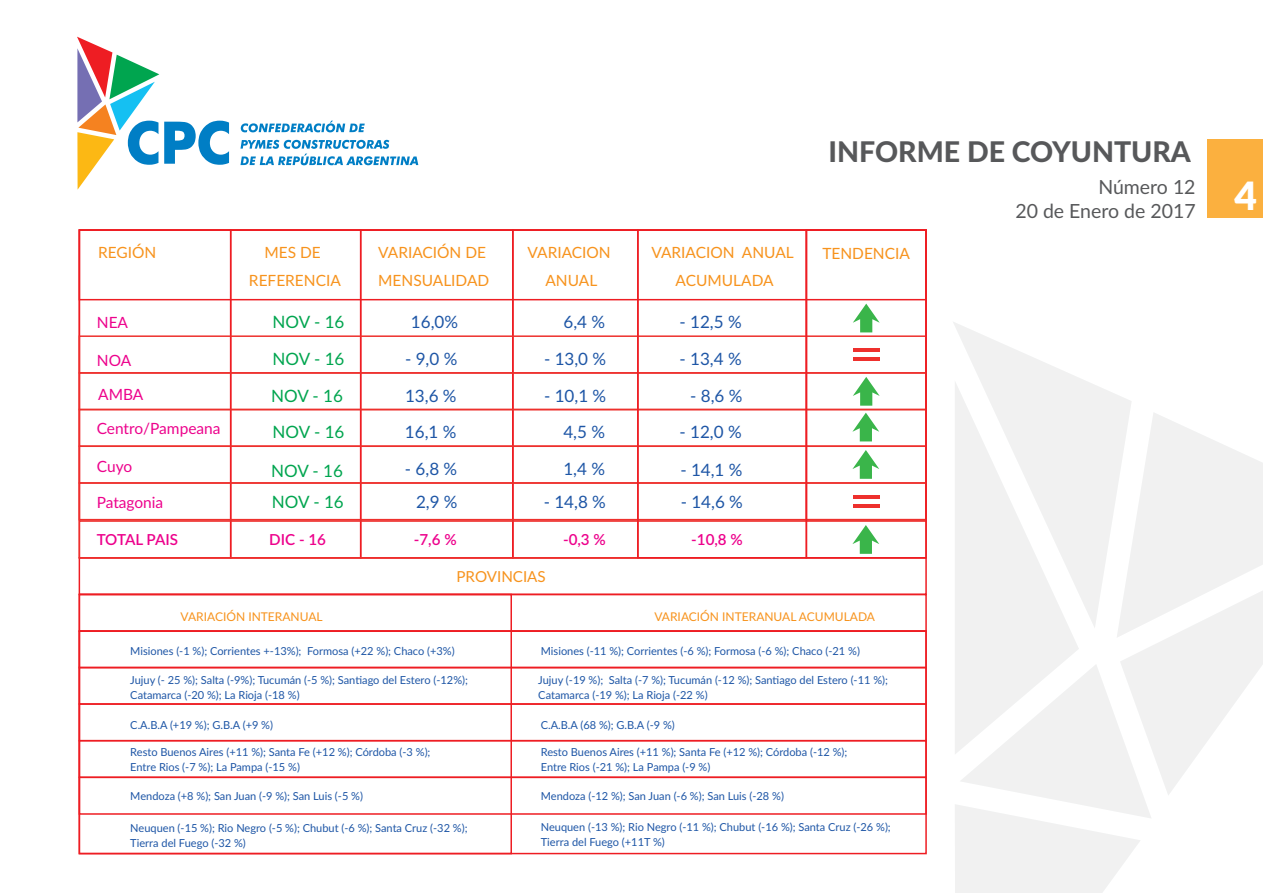
<style>
.page{position:relative;width:1263px;height:893px;background:#fff}
.page>*{position:absolute;margin:0;border:0;box-sizing:border-box;transform-origin:0 0}
.t1{font:800 28.5px "Lato";color:#57585a}
.t2{font:19.5px/23.4px "Lato";color:#57585a}
.t3{font:16.95px/36.3px "Lato";color:#1e56a6;text-align:justify}
.t4{font:16.95px/36.5px "Lato";color:#00a54f;text-align:justify}
.t5{font:15.45px/27.9px "Lato";color:#f7931d;text-align:center}
.t6{font:15.45px/33.5px "Lato";color:#ed028c}
.t7{font:600 15.15px "Lato";color:#ed028c}
.t8{font:15.15px "Lato";color:#f7931d}
.t9{font:600 15.15px "Lato";letter-spacing:-.03em;color:#ed028c}
.t10{font:12px "Lato";color:#f7931d}
.t11{font:11.1px/15.1px "Lato";color:#1e56a6}
</style>
<div class="page">
<svg style="left:953px;top:322px;width:178px;height:90px"></svg>
<svg style="left:955px;top:380px;width:124px;height:32px;fill:#f1f1f1"></svg>
<svg style="left:955px;top:412px;width:308px;height:481px"></svg>
<div style="left:1208px;top:139px;width:55px;height:79px;background:#fbb03f"></div>
<svg style="left:240px;top:121px;width:178px;height:44px"></svg>
<svg style="left:77px;top:37px;width:152px;height:153px"></svg>
<div style="left:79px;top:557px;width:848px;height:38px;border:2px solid #ee1d23"></div>
<div style="left:79px;top:594px;width:848px;height:38px;border:2px solid #ee1d23"></div>
<div style="left:79px;top:667px;width:848px;height:38px;border:2px solid #ee1d23"></div>
<div style="left:79px;top:703px;width:848px;height:38px;border:2px solid #ee1d23"></div>
<div style="left:79px;top:740px;width:848px;height:38px;border:2px solid #ee1d23"></div>
<div style="left:79px;top:777px;width:848px;height:38px;border:2px solid #ee1d23"></div>
<div style="left:79px;top:630px;width:848px;height:224px;border:2px solid #ee1d23"></div>
<div style="left:79px;top:594px;width:433px;height:260px;border:2px solid #ee1d23"></div>
<svg style="left:852px;top:413px;width:27px;height:28px"></svg>
<svg style="left:853px;top:377px;width:27px;height:29px"></svg>
<svg style="left:853px;top:304px;width:27px;height:28px"></svg>
<svg style="left:852px;top:450px;width:27px;height:29px"></svg>
<svg style="left:852px;top:525px;width:27px;height:29px"></svg>
<div style="left:79px;top:229px;width:848px;height:71px;border:2px solid #ee1d23"></div>
<div style="left:79px;top:229px;width:152px;height:329px;border:2px solid #ee1d23"></div>
<div style="left:230px;top:229px;width:131px;height:329px;border:2px solid #ee1d23"></div>
<div style="left:360px;top:229px;width:154px;height:329px;border:2px solid #ee1d23"></div>
<div style="left:512px;top:229px;width:127px;height:329px;border:2px solid #ee1d23"></div>
<div style="left:79px;top:335px;width:848px;height:39px;border:2px solid #ee302d"></div>
<div style="left:79px;top:372px;width:848px;height:38px;border:2px solid #ee302d"></div>
<div style="left:79px;top:409px;width:848px;height:38px;border:2px solid #ee302d"></div>
<div style="left:79px;top:445px;width:848px;height:39px;border:2px solid #ee302d"></div>
<div style="left:79px;top:482px;width:848px;height:38px;border:2px solid #ee302d"></div>
<div style="left:79px;top:520px;width:848px;height:38px;border:2px solid #ee302d"></div>
<div style="left:637px;top:229px;width:170px;height:329px;border:2px solid #ee1d23"></div>
<div style="left:806px;top:229px;width:121px;height:329px;border:2px solid #ee1d23"></div>
<hr style="left:853px;top:348px;width:26px;height:4px;background:#ee302d">
<hr style="left:853px;top:357px;width:26px;height:4px;background:#ee302d">
<hr style="left:853px;top:495px;width:26px;height:4px;background:#ee302d">
<hr style="left:853px;top:504px;width:26px;height:4px;background:#ee302d">
<h1 class="t1" style="left:828px;top:130px;width:364px">INFORME DE COYUNTURA</h1>
<h2 class="t2" style="left:1015px;top:175px;width:243px;text-indent:83px">Número 12<br>20 de Enero de 2017 <sup>4</sup></h2>
<h3 class="t5" style="left:98px;top:238px;width:60px">REGIÓN</h3>
<h3 class="t5" style="left:249px;top:238px;width:93px">MES DE<br>REFERENCIA</h3>
<h3 class="t5" style="left:378px;top:238px;width:113px;text-align:left">VARIACIÓN DE<br>MENSUALIDAD</h3>
<h3 class="t5" style="left:651px;top:238px;width:144px">VARIACION ANUAL<br>ACUMULADA</h3>
<h3 class="t5" style="left:527px;top:238px;width:85px">VARIACION<br>ANUAL</h3>
<h3 class="t5" style="left:822px;top:239px;width:89px">TENDENCIA</h3>
<h3 class="t6" style="left:97px;top:305px;width:33px">NEA</h3>
<h3 class="t6" style="left:97px;top:343px;width:48px">NOA<br>AMBA</h3>
<h3 class="t6" style="left:97px;top:411px;width:125px">Centro/Pampeana</h3>
<h3 class="t6" style="left:97px;top:449px;width:37px">Cuyo</h3>
<h3 class="t6" style="left:97px;top:485px;width:68px">Patagonia</h3>
<h3 class="t4" style="left:272px;top:303px;width:73px">NOV - 16</h3>
<h3 class="t4" style="left:271px;top:340px;width:75px">NOV - 16<br>NOV - 16<br>NOV - 16</h3>
<h3 class="t4" style="left:271px;top:455px;width:74px;line-height:30.6px">NOV - 16<br>NOV - 16</h3>
<h3 class="t3" style="left:411px;top:303px;width:49px">16,0%</h3>
<h3 class="t3" style="left:563px;top:303px;width:43px">6,4 %</h3>
<h3 class="t3" style="left:679px;top:303px;width:64px">- 12,5 %</h3>
<h3 class="t3" style="left:679px;top:340px;width:64px">- 13,4 %</h3>
<h3 class="t3" style="left:690px;top:377px;width:54px">- 8,6 %</h3>
<h3 class="t3" style="left:679px;top:413px;width:64px">- 12,0 %</h3>
<h3 class="t3" style="left:680px;top:451px;width:64px">- 14,1 %</h3>
<h3 class="t3" style="left:681px;top:483px;width:64px">- 14,6 %</h3>
<h3 class="t3" style="left:544px;top:340px;width:64px">- 13,0 %</h3>
<h3 class="t3" style="left:563px;top:377px;width:44px;text-indent:-19px">- 10,1 % 4,5 % 1,4 %</h3>
<h3 class="t3" style="left:544px;top:483px;width:64px">- 14,8 %</h3>
<h3 class="t3" style="left:405px;top:340px;width:54px">- 9,0 % 13,6 % 16,1 %</h3>
<h3 class="t3" style="left:405px;top:451px;width:54px;line-height:32.8px;text-align:right">- 6,8 %<br>2,9 %</h3>
<h3 class="t9" style="left:97px;top:529px;width:83px">TOTAL PAIS</h3>
<h3 class="t7" style="left:269px;top:529px;width:58px">DIC - 16</h3>
<h3 class="t7" style="left:414px;top:529px;width:44px">-7,6 %</h3>
<h3 class="t7" style="left:563px;top:529px;width:44px">-0,3 %</h3>
<h3 class="t7" style="left:691px;top:529px;width:53px">-10,8 %</h3>
<h3 class="t8" style="left:457px;top:566px;width:91px">PROVINCIAS</h3>
<p class="t10" style="left:181px;top:608px;width:144px">VARIACIÓN INTERANUAL</p>
<p class="t10" style="left:654px;top:608px;width:222px">VARIACIÓN INTERANUAL ACUMULADA</p>
<p class="t11" style="left:541px;top:643px;width:321px">Misiones (-11 %); Corrientes (-6 %); Formosa (-6 %); Chaco (-21 %)</p>
<p class="t11" style="left:538px;top:672px;width:351px">Jujuy (-19 %); Salta (-7 %); Tucumán (-12 %); Santiago del Estero (-11 %);<br>Catamarca (-19 %); La Rioja (-22 %)</p>
<p class="t11" style="left:130px;top:643px;width:326px">Misiones (-1 %); Corrientes +-13%); Formosa (+22 %); Chaco (+3%)</p>
<p class="t11" style="left:130px;top:672px;width:339px">Jujuy (- 25 %); Salta (-9%); Tucumán (-5 %); Santiago del Estero (-12%);<br>Catamarca (-20 %); La Rioja (-18 %)</p>
<p class="t11" style="left:130px;top:717px;width:144px">C.A.B.A (+19 %); G.B.A (+9 %)</p>
<p class="t11" style="left:541px;top:717px;width:136px">C.A.B.A (68 %); G.B.A (-9 %)</p>
<p class="t11" style="left:130px;top:744px;width:302px">Resto Buenos Aires (+11 %); Santa Fe (+12 %); Córdoba (-3 %);<br>Entre Rios (-7 %); La Pampa (-15 %)</p>
<p class="t11" style="left:541px;top:744px;width:308px">Resto Buenos Aires (+11 %); Santa Fe (+12 %); Córdoba (-12 %);<br>Entre Rios (-21 %); La Pampa (-9 %)</p>
<p class="t11" style="left:130px;top:788px;width:234px">Mendoza (+8 %); San Juan (-9 %); San Luis (-5 %)</p>
<p class="t11" style="left:541px;top:788px;width:245px">Mendoza (-12 %); San Juan (-6 %); San Luis (-28 %)</p>
<p class="t11" style="left:130px;top:820px;width:339px">Neuquen (-15 %); Rio Negro (-5 %); Chubut (-6 %); Santa Cruz (-32 %);<br>Tierra del Fuego (-32 %)</p>
<p class="t11" style="left:541px;top:818px;width:352px">Neuquen (-13 %); Rio Negro (-11 %); Chubut (-16 %); Santa Cruz (-26 %);<br>Tierra del Fuego (+11T %)</p>
</div>
